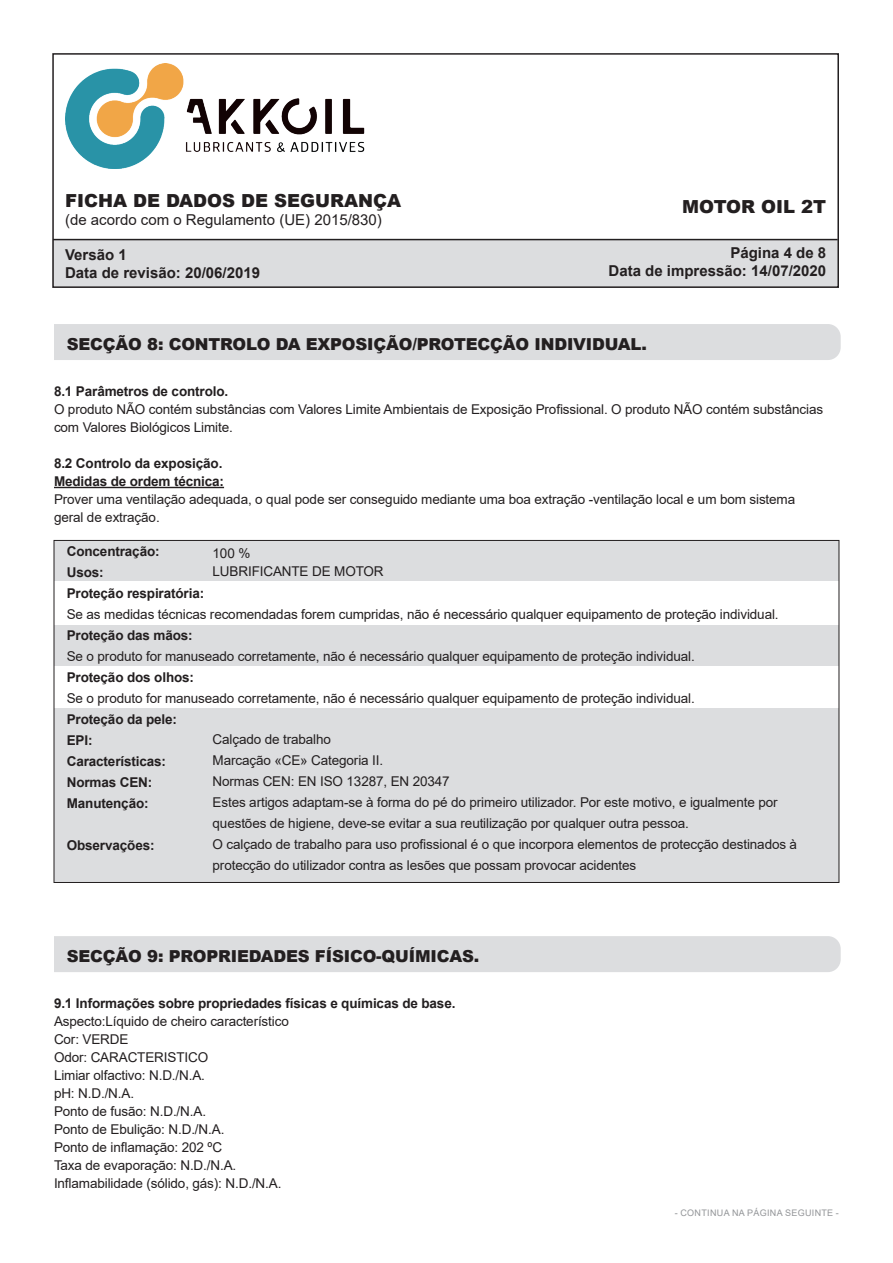
<style>
.page{position:relative;width:893px;height:1263px;background:#fff}
.page>*{position:absolute;margin:0;border:0;box-sizing:border-box;transform-origin:0 0}
.t1{font:900 18px "Arial";color:#231f20}
.t2{font:900 16.5px "Arial";letter-spacing:-.01em;color:#231f20}
.t3{font:700 15px/18px "Arial";color:#231f20}
.t4{font:15px "Arial";color:#231f20}
.t5{font:13.5px/18px "Arial";letter-spacing:-.01em;color:#231f20}
.t6{font:700 13.5px/21px "Arial";letter-spacing:-.01em;color:#231f20}
.t7{font:9px "Arial";letter-spacing:.035em;color:#939598}
</style>
<div class="page">
<div style="left:52px;top:240px;width:787px;height:48px;background:#dcdddf"></div>
<div style="left:52px;top:53px;width:787px;height:235px;border:2px solid #231f20"></div>
<img style="left:65px;top:64px;width:300px;height:104px">
<hr style="left:53px;top:239px;width:785px;height:1px;background:#231f20">
<hr style="left:54px;top:487px;width:170px;height:1px;background:#231f20">
<div style="left:54px;top:324px;width:787px;height:36px;background:#dcdddf"></div>
<div style="left:54px;top:936px;width:787px;height:36px;background:#dcdddf"></div>
<div style="left:54px;top:708px;width:785px;height:174px;background:#dcdddf"></div>
<div style="left:54px;top:540px;width:785px;height:41px;background:#dcdddf"></div>
<div style="left:54px;top:625px;width:785px;height:41px;background:#dcdddf"></div>
<h1 class="t1" style="left:65px;top:187px;width:338px">FICHA DE DADOS DE SEGURANÇA</h1>
<p class="t4" style="left:65px;top:209px;width:318px">(de acordo com o Regulamento (UE) 2015/830)</p>
<h1 class="t1" style="left:682px;top:194px;width:145px">MOTOR OIL 2T</h1>
<p class="t3" style="left:65px;top:246px;width:197px">Versão 1<br>Data de revisão: 20/06/2019</p>
<p class="t3" style="left:609px;top:243px;width:219px;text-align:right">Página 4 de 8<br>Data de impressão: 14/07/2020</p>
<p class="t2" style="left:67px;top:332px;width:582px">SECÇÃO 8: CONTROLO DA EXPOSIÇÃO/PROTECÇÃO INDIVIDUAL.</p>
<p class="t6" style="left:54px;top:381px;width:176px">8.1 Parâmetros de controlo.</p>
<p class="t5" style="left:54px;top:400px;width:771px">O produto NÃO contém substâncias com Valores Limite Ambientais de Exposição Profissional. O produto NÃO contém substâncias com Valores Biológicos Limite.</p>
<p class="t6" style="left:54px;top:454px;width:172px;line-height:18px">8.2 Controlo da exposição.<br>Medidas de ordem técnica:</p>
<p class="t5" style="left:54px;top:490px;width:743px">Prover uma ventilação adequada, o qual pode ser conseguido mediante uma boa extração -ventilação local e um bom sistema geral de extração.</p>
<p class="t6" style="left:67px;top:540px;width:139px">Concentração:<br>Usos:<br>Proteção respiratória:</p>
<p class="t5" style="left:67px;top:605px;width:713px">Se as medidas técnicas recomendadas forem cumpridas, não é necessário qualquer equipamento de proteção individual.</p>
<p class="t6" style="left:67px;top:624px;width:127px">Proteção das mãos:</p>
<p class="t5" style="left:67px;top:647px;width:629px">Se o produto for manuseado corretamente, não é necessário qualquer equipamento de proteção individual.</p>
<p class="t6" style="left:67px;top:666px;width:129px">Proteção dos olhos:</p>
<p class="t5" style="left:67px;top:689px;width:629px">Se o produto for manuseado corretamente, não é necessário qualquer equipamento de proteção individual.</p>
<p class="t6" style="left:67px;top:708px;width:112px">Proteção da pele:<br>EPI:<br>Características:<br>Normas CEN:<br>Manutenção:</p>
<p class="t6" style="left:67px;top:834px;width:89px">Observações:</p>
<p class="t5" style="left:213px;top:544px;width:173px">100 %<br>LUBRIFICANTE DE MOTOR</p>
<p class="t5" style="left:213px;top:729px;width:586px;line-height:21px">Calçado de trabalho<br>Marcação «CE» Categoria II.<br>Normas CEN: EN ISO 13287, EN 20347<br>Estes artigos adaptam-se à forma do pé do primeiro utilizador. Por este motivo, e igualmente por questões de higiene, deve-se evitar a sua reutilização por qualquer outra pessoa.<br>O calçado de trabalho para uso profissional é o que incorpora elementos de protecção destinados à protecção do utilizador contra as lesões que possam provocar acidentes</p>
<p class="t2" style="left:67px;top:944px;width:414px">SECÇÃO 9: PROPRIEDADES FÍSICO-QUÍMICAS.</p>
<p class="t6" style="left:54px;top:993px;width:403px">9.1 Informações sobre propriedades físicas e químicas de base.</p>
<p class="t5" style="left:54px;top:1012px;width:236px">Aspecto:Líquido de cheiro característico<br>Cor: VERDE<br>Odor: CARACTERISTICO<br>Limiar olfactivo: N.D./N.A.<br>pH: N.D./N.A.<br>Ponto de fusão: N.D./N.A.<br>Ponto de Ebulição: N.D./N.A.<br>Ponto de inflamação: 202 ºC<br>Taxa de evaporação: N.D./N.A.<br>Inflamabilidade (sólido, gás): N.D./N.A.</p>
<p class="t7" style="left:675px;top:1206px;width:166px">- CONTINUA NA PÁGINA SEGUINTE -</p>
</div>
